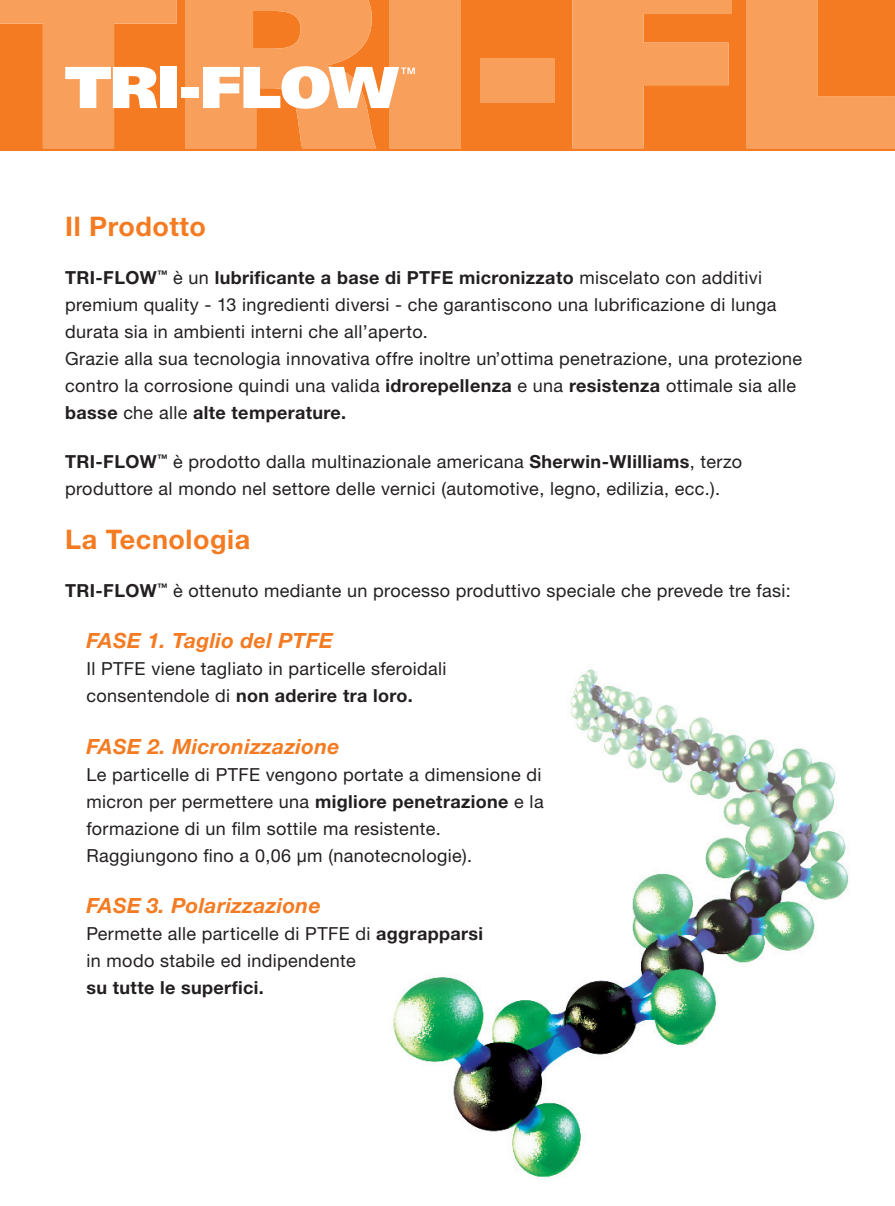
<style>
.page{position:relative;width:895px;height:1206px;background:#fff}
.page>*{position:absolute;margin:0;border:0;box-sizing:border-box;transform-origin:0 0}
.t1{font:700 27px "Helvetica Neue";letter-spacing:.02em;color:#f47b21}
.t2{font:italic 700 21px "Helvetica Neue";letter-spacing:.02em;color:#f47b21}
.t3{font:18px/27px "Helvetica Neue CE";letter-spacing:.02em;color:#231f20}
.t4{font:700 18px "Helvetica Neue";letter-spacing:.02em;color:#231f20}
.s1{font-family:"Helvetica Neue CE";font-weight:400}
.s2{font-family:"Helvetica Neue";font-weight:700}
</style>
<div class="page">
<div style="left:0;top:0;width:894px;height:151px;background:#f47b21"></div>
<div style="left:389px;top:0;width:71px;height:148px;background:#f89f5c"></div>
<div style="left:480px;top:58px;width:75px;height:44px;background:#f89f5c"></div>
<svg style="left:572px;top:0;width:159px;height:148px"></svg>
<svg style="left:746px;top:0;width:148px;height:148px"></svg>
<svg style="left:0;top:0;width:177px;height:148px"></svg>
<div style="left:160px;top:67px;width:17px;height:41px;background:#fff"></div>
<div style="left:182px;top:87px;width:17px;height:10px;background:#fff"></div>
<svg style="left:185px;top:0;width:230px;height:148px"></svg>
<hr style="left:0;top:1205px;width:894px;height:1px;background:#231f20">
<hr style="left:894px;top:0;width:1px;height:151px;background:#f47b21">
<hr style="left:894px;top:96px;width:1px;height:52px;background:#f89f5c">
<img style="left:393px;top:669px;width:457px;height:509px">
<h1 class="t1" style="left:65px;top:217px;width:142px">Il Prodotto</h1>
<p class="t4" style="left:65px;top:272px;width:698px">TRI-FLOW<sup>™</sup> <span class="s1">è un</span> lubrificante a base di PTFE micronizzato <span class="s1">miscelato con additivi</span></p>
<p class="t3" style="left:65px;top:293px;width:738px">premium quality - 13 ingredienti diversi - che garantiscono una lubrificazione di lunga durata sia in ambienti interni che all’aperto.<br>Grazie alla sua tecnologia innovativa offre inoltre un’ottima penetrazione, una protezione contro la corrosione quindi una valida <span class="s2">idrorepellenza</span> e una <span class="s2">resistenza</span> ottimale sia alle</p>
<p class="t4" style="left:65px;top:407px;width:282px">basse <span class="s1">che alle</span> alte temperature.</p>
<p class="t3" style="left:65px;top:450px;width:678px"><span class="s2">TRI-FLOW</span><sup>™</sup> è prodotto dalla multinazionale americana <span class="s2">Sherwin-WIilliams</span>, terzo produttore al mondo nel settore delle vernici (automotive, legno, edilizia, ecc.).</p>
<h1 class="t1" style="left:65px;top:530px;width:186px">La Tecnologia</h1>
<p class="t3" style="left:65px;top:579px;width:727px"><span class="s2">TRI-FLOW</span><sup>™</sup> è ottenuto mediante un processo produttivo speciale che prevede tre fasi:</p>
<p class="t2" style="left:86px;top:633px;width:248px">FASE 1. Taglio del PTFE</p>
<p class="t3" style="left:86px;top:657px;width:361px">Il PTFE viene tagliato in particelle sferoidali</p>
<p class="t4" style="left:86px;top:690px;width:328px"><span class="s1">consentendole di</span> non aderire tra loro.</p>
<p class="t2" style="left:86px;top:739px;width:255px">FASE 2. Micronizzazione</p>
<p class="t3" style="left:86px;top:763px;width:459px">Le particelle di PTFE vengono portate a dimensione di micron per permettere una <span class="s2">migliore penetrazione</span> e la formazione di un film sottile ma resistente.<br>Raggiungono fino a 0,06 µm (nanotecnologie).</p>
<p class="t2" style="left:86px;top:898px;width:236px">FASE 3. Polarizzazione</p>
<p class="t3" style="left:86px;top:922px;width:398px">Permette alle particelle di PTFE di <span class="s2">aggrapparsi </span>in modo stabile ed indipendente</p>
<p class="t4" style="left:86px;top:981px;width:179px">su tutte le superfici.</p>
</div>
